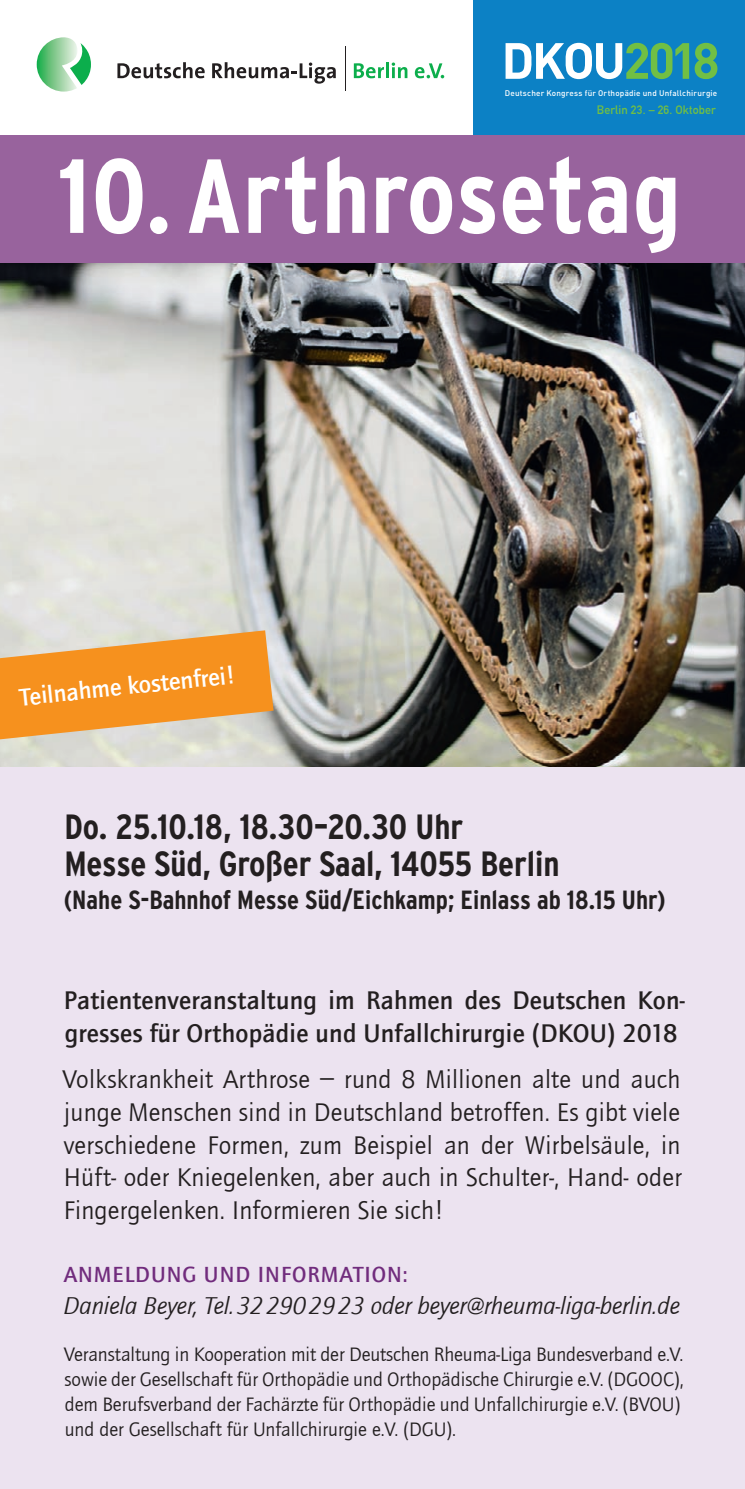
<style>
.page{position:relative;width:745px;height:1489px;background:#fff}
.page>*{position:absolute;margin:0;border:0;box-sizing:border-box;transform-origin:0 0}
.t1{font:700 condensed 105px "Interstate Plus";letter-spacing:.005em;color:#fff}
.t2{font:700 condensed 35px/37.5px "Interstate Plus";letter-spacing:-.005em;color:#231f20}
.t3{font:26.25px/32.5px "ITC Quay Sans Com";letter-spacing:.01em;color:#231f20;text-align:justify}
.t4{font:500 26.25px/32.5px "ITC Quay Sans Com";letter-spacing:.01em;color:#231f20}
.t5{font:700 condensed 26.25px "Interstate Plus";color:#231f20}
.t6{font:italic 25px "ITC Quay Sans Com";letter-spacing:-.005em;color:#231f20}
.t7{font:500 25px "ITC Quay Sans Com";color:#fff}
.t8{font:500 22.5px "ITC Quay Sans Com";letter-spacing:.045em;color:#712c7d}
.t9{font:20px/25px "ITC Quay Sans Com";color:#231f20}
.t10{font:700 12px "DIN Alternate";letter-spacing:.01em;color:#71bf44}
.t11{font:500 8px "DIN Pro";letter-spacing:.025em;color:#fff}
</style>
<div class="page">
<div style="left:0;top:142px;width:744px;height:1346px;background:#ece3f0"></div>
<svg style="left:36px;top:37px;width:409px;height:55px"></svg>
<img style="left:0;top:262px;width:744px;height:505px">
<div style="left:0;top:135px;width:744px;height:127px;background:#98639d"></div>
<svg style="left:0;top:630px;width:273px;height:109px;background:#eea44d"></svg>
<svg style="left:473px;top:0;width:271px;height:135px;background:#1f8bc2"></svg>
<p class="t11" style="left:504px;top:86px;width:214px">Deutscher Kongress für Orthopädie und Unfallchirurgie</p>
<p class="t10" style="left:596px;top:101px;width:120px">Berlin 23. – 26. Oktober</p>
<h1 class="t1" style="left:58px;top:137px;width:624px">10. Arthrosetag</h1>
<p class="t7" style="left:18px;top:682px;width:218px;rotate:-6deg">Teilnahme kostenfrei!</p>
<h2 class="t2" style="left:64px;top:807px;width:496px">Do. 25.10.18, 18.30–20.30 Uhr<br>Messe Süd, Großer Saal, 14055 Berlin</h2>
<h3 class="t5" style="left:64px;top:884px;width:603px">(Nahe S-Bahnhof Messe Süd/Eichkamp; Einlass ab 18.15 Uhr)</h3>
<h3 class="t4" style="left:64px;top:983px;width:622px">Patientenveranstaltung im Rahmen des Deutschen Kon&shy;gresses für Orthopädie und Unfallchirurgie (DKOU) 2018</h3>
<p class="t3" style="left:63px;top:1063px;width:620px">Volkskrankheit Arthrose − rund 8 Millionen alte und auch junge Menschen sind in Deutschland betroffen. Es gibt viele verschiedene Formen, zum Beispiel an der Wirbelsäule, in Hüft- oder Kniegelenken, aber auch in Schulter-, Hand- oder Fingergelenken. Informieren Sie sich!</p>
<p class="t8" style="left:64px;top:1260px;width:345px">ANMELDUNG UND INFORMATION:</p>
<p class="t6" style="left:64px;top:1290px;width:617px">Daniela Beyer, Tel. 32 290 29 23 oder beyer@rheuma-liga-berlin.de</p>
<p class="t9" style="left:64px;top:1341px;width:620px">Veranstaltung in Kooperation mit der Deutschen Rheuma-Liga Bundesverband e.V. sowie der Gesellschaft für Orthopädie und Orthopädische Chirurgie e.V. (DGOOC), dem Berufsverband der Fachärzte für Orthopädie und Unfallchirurgie e.V. (BVOU) und der Gesellschaft für Unfallchirurgie e.V. (DGU).</p>
</div>
